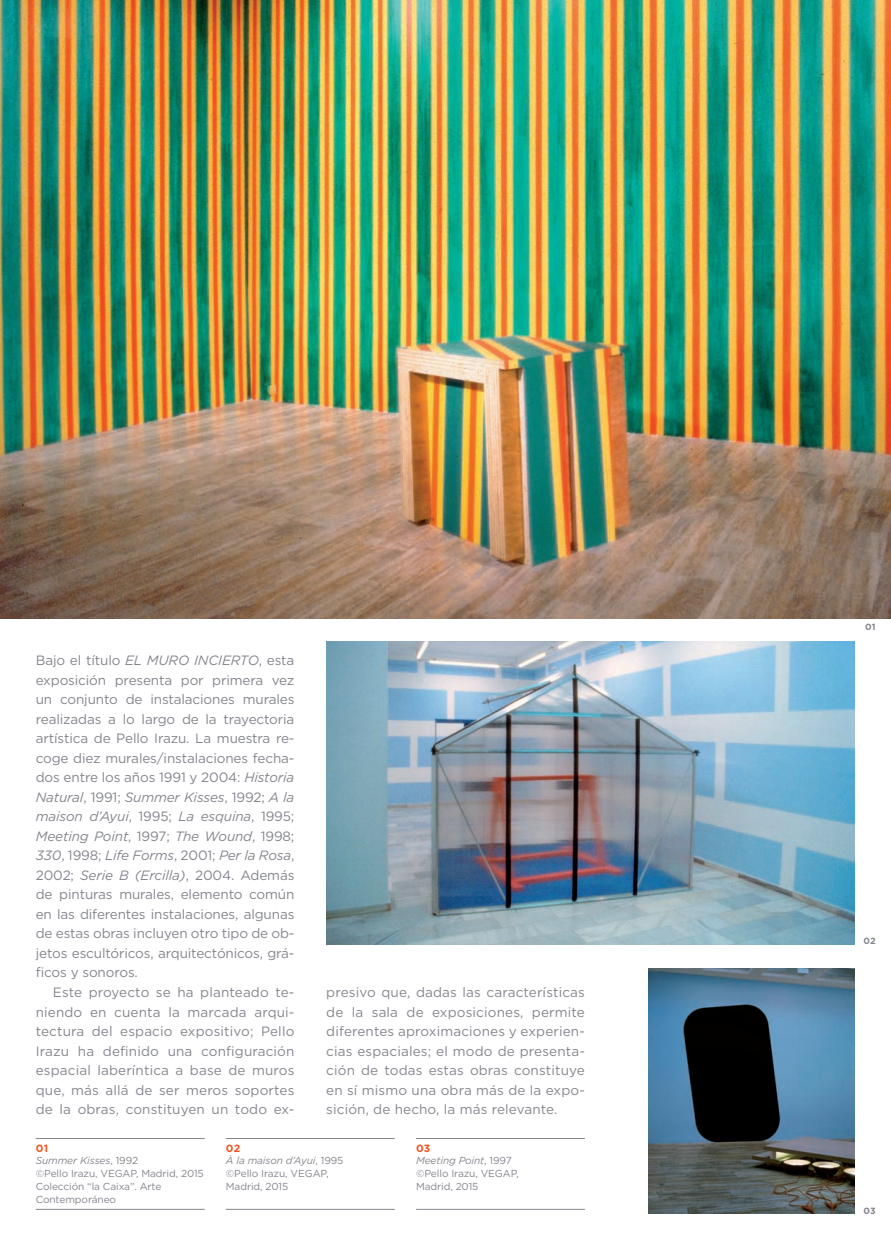
<style>
.page{position:relative;width:891px;height:1237px;background:#fff}
.page>*{position:absolute;margin:0;border:0;box-sizing:border-box;transform-origin:0 0}
.t1{font:13.5px/19.5px "Gotham";letter-spacing:.01em;color:#84868e;text-align:justify}
.t2{font:700 10.5px "Gotham";color:#f15422}
.t3{font:10.2px/12.8px "Gotham";letter-spacing:-.01em;color:#84868e}
.t4{font:italic 10.2px "Gotham";letter-spacing:-.01em;color:#84868e}
.t5{font:700 9px "Gotham";color:#84868e}
.s1{font-style:italic}
.s2{font-style:normal}
</style>
<div class="page">
<img style="left:0;top:0;width:890px;height:618px">
<hr style="left:36px;top:1138px;width:168px;height:1px;background:#84868e">
<hr style="left:226px;top:1138px;width:168px;height:1px;background:#84868e">
<hr style="left:416px;top:1138px;width:168px;height:1px;background:#84868e">
<hr style="left:36px;top:1209px;width:168px;height:1px;background:#84868e">
<hr style="left:226px;top:1209px;width:168px;height:1px;background:#84868e">
<hr style="left:416px;top:1209px;width:168px;height:1px;background:#84868e">
<img style="left:648px;top:968px;width:205px;height:246px">
<img style="left:326px;top:641px;width:527px;height:304px">
<svg style="left:887px;top:0;width:4px;height:3px"></svg>
<p class="t1" style="left:36px;top:650px;width:260px">Bajo el título <span class="s1">EL MURO INCIERTO</span>, esta exposición presenta por primera vez un conjunto de instalaciones murales realizadas a lo largo de la trayectoria artística de Pello Irazu. La muestra re&shy;coge diez murales/instalaciones fecha&shy;dos entre los años 1991 y 2004: <span class="s1">Historia Natural</span>, 1991; <span class="s1">Summer Kisses</span>, 1992; <span class="s1">A la maison d’Ayui</span>, 1995; <span class="s1">La esquina</span>, 1995; <span class="s1">Meeting Point</span>, 1997; <span class="s1">The Wound</span>, 1998; <span class="s1">330</span>, 1998; <span class="s1">Life Forms</span>, 2001; <span class="s1">Per la Rosa</span>, 2002; <span class="s1">Serie B (Ercilla)</span>, 2004. Además de pinturas murales, elemento común en las diferentes instalaciones, algunas de estas obras incluyen otro tipo de ob&shy;jetos escultóricos, arquitectónicos, grá&shy;ficos y sonoros.</p>
<p class="t1" style="left:36px;top:982px;width:260px;text-indent:17px">Este proyecto se ha planteado te&shy;niendo en cuenta la marcada arqui&shy;tectura del espacio expositivo; Pello Irazu ha definido una configuración espacial laberíntica a base de muros que, más allá de ser meros soportes de la obras, constituyen un todo ex-</p>
<p class="t1" style="left:326px;top:982px;width:260px">presivo que, dadas las características de la sala de exposiciones, permite diferentes aproximaciones y experien&shy;cias espaciales; el modo de presenta&shy;ción de todas estas obras constituye en sí mismo una obra más de la expo&shy;sición, de hecho, la más relevante.</p>
<p class="t2" style="left:36px;top:1141px;width:14px">01</p>
<p class="t4" style="left:36px;top:1154px;width:104px">Summer Kisses<span class="s2">, 1992</span></p>
<p class="t3" style="left:36px;top:1167px;width:169px">©Pello Irazu, VEGAP, Madrid, 2015</p>
<p class="t3" style="left:36px;top:1179px;width:127px">Colección “la Caixa”. Arte<br>Contemporáneo</p>
<p class="t2" style="left:226px;top:1141px;width:16px">02</p>
<p class="t4" style="left:226px;top:1154px;width:119px">À la maison d’Ayui<span class="s2">, 1995</span></p>
<p class="t3" style="left:226px;top:1167px;width:104px">©Pello Irazu, VEGAP,</p>
<p class="t3" style="left:226px;top:1179px;width:64px">Madrid, 2015</p>
<p class="t2" style="left:416px;top:1141px;width:16px">03</p>
<p class="t4" style="left:416px;top:1154px;width:97px">Meeting Point<span class="s2">, 1997</span></p>
<p class="t3" style="left:416px;top:1167px;width:104px">©Pello Irazu, VEGAP,</p>
<p class="t3" style="left:416px;top:1179px;width:64px">Madrid, 2015</p>
<p class="t5" style="left:864px;top:621px;width:12px">01</p>
<p class="t5" style="left:862px;top:934px;width:14px">02</p>
<p class="t5" style="left:862px;top:1204px;width:14px">03</p>
</div>
